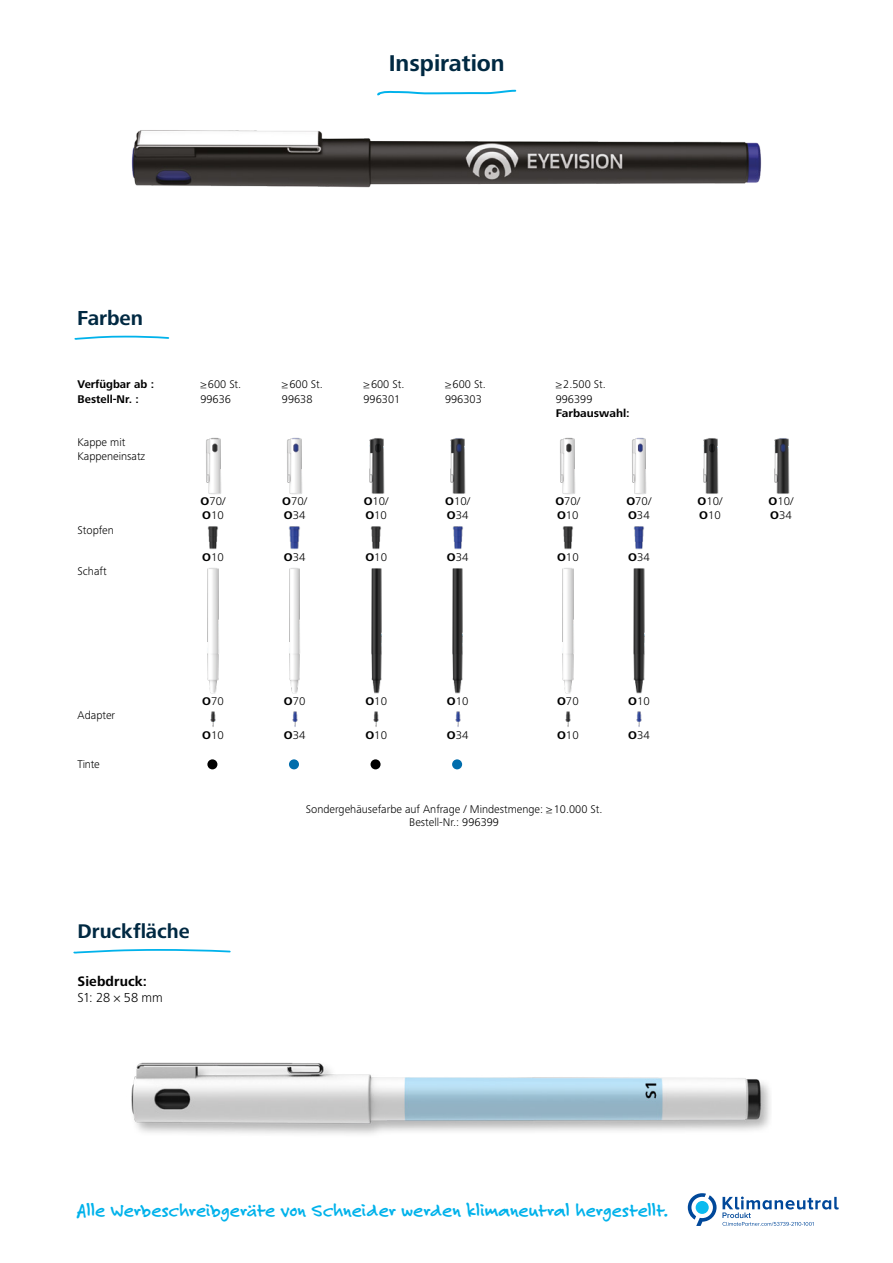
<style>
.page{position:relative;width:893px;height:1263px;background:#fff}
.page>*{position:absolute;margin:0;border:0;box-sizing:border-box;transform-origin:0 0}
.t1{font:700 23.7px "Frutiger Next LTW1 G";color:#002942}
.t2{font:700 21px "Frutiger Next LTW1 G";letter-spacing:-.005em;color:#002942}
.t3{font:700 20.4px "Frutiger Next LTW1 G";color:#002942}
.t4{font:700 19.5px "Felt Tip Roman";letter-spacing:-.005em;color:#00b2eb}
.t5{font:700 14.1px "Frutiger Next LTW1 G";letter-spacing:.005em;color:#000}
.t6{font:300 13.5px "Frutiger Next LTW1 G";letter-spacing:-.015em;color:#000}
.t7{font:300 11.55px/13.8px "Frutiger Next LTW1 G";color:#000}
.t8{font:300 11.55px/13.8px "Frutiger Next LTW1 G";color:#000;scale:1.04 1}
.t9{font:700 11.55px "Frutiger Next LTW1 G";color:#000}
.t10{font:700 11.55px "Frutiger Next LTW1 G";color:#000;scale:1.04 1}
.s1{font-weight:700}
</style>
<div class="page">
<img style="left:206px;top:438px;width:15px;height:56px">
<img style="left:287px;top:438px;width:15px;height:56px">
<img style="left:369px;top:438px;width:15px;height:56px">
<img style="left:450px;top:438px;width:16px;height:56px">
<img style="left:560px;top:438px;width:15px;height:56px">
<img style="left:632px;top:438px;width:15px;height:56px">
<img style="left:703px;top:438px;width:15px;height:56px">
<img style="left:774px;top:438px;width:15px;height:56px">
<img style="left:207px;top:526px;width:11px;height:23px">
<img style="left:289px;top:526px;width:11px;height:23px">
<img style="left:371px;top:526px;width:10px;height:23px">
<img style="left:452px;top:526px;width:11px;height:23px">
<img style="left:562px;top:526px;width:11px;height:23px">
<img style="left:633px;top:526px;width:11px;height:23px">
<img style="left:207px;top:568px;width:12px;height:125px">
<img style="left:289px;top:568px;width:11px;height:125px">
<img style="left:371px;top:568px;width:11px;height:125px">
<img style="left:452px;top:568px;width:11px;height:125px">
<img style="left:562px;top:568px;width:12px;height:125px">
<img style="left:633px;top:568px;width:12px;height:125px">
<img style="left:210px;top:711px;width:6px;height:16px">
<img style="left:292px;top:711px;width:6px;height:16px">
<img style="left:373px;top:711px;width:6px;height:16px">
<img style="left:455px;top:711px;width:6px;height:16px">
<img style="left:565px;top:711px;width:6px;height:16px">
<img style="left:636px;top:711px;width:6px;height:16px">
<div style="left:207px;top:759px;width:10px;height:10px;background:#000;border-radius:50%"></div>
<div style="left:289px;top:759px;width:10px;height:10px;background:#006dac;border-radius:50%"></div>
<div style="left:371px;top:759px;width:10px;height:10px;background:#000;border-radius:50%"></div>
<div style="left:452px;top:759px;width:10px;height:10px;background:#006dac;border-radius:50%"></div>
<svg style="left:377px;top:89px;width:140px;height:7px"></svg>
<img style="left:131px;top:130px;width:631px;height:58px">
<img style="left:131px;top:1062px;width:640px;height:72px">
<svg style="left:688px;top:1193px;width:151px;height:33px"></svg>
<svg style="left:74px;top:335px;width:96px;height:5px"></svg>
<svg style="left:73px;top:949px;width:158px;height:5px"></svg>
<h2 class="t2" style="left:77px;top:305px;width:67px">Farben</h2>
<h1 class="t1" style="left:389px;top:50px;width:118px">Inspiration</h1>
<p class="t9" style="left:78px;top:378px;width:78px">Verfügbar ab :</p>
<p class="t7" style="left:200px;top:378px;width:42px">≥ 600 St.</p>
<p class="t7" style="left:282px;top:378px;width:42px">≥ 600 St.</p>
<p class="t7" style="left:363px;top:378px;width:42px">≥ 600 St.</p>
<p class="t7" style="left:445px;top:378px;width:42px">≥ 600 St.</p>
<p class="t7" style="left:556px;top:378px;width:52px">≥ 2.500 St.</p>
<p class="t9" style="left:78px;top:392px;width:63px">Bestell-Nr. :</p>
<p class="t7" style="left:200px;top:392px;width:32px">99636</p>
<p class="t7" style="left:282px;top:392px;width:32px">99638</p>
<p class="t7" style="left:363px;top:392px;width:38px">996301</p>
<p class="t7" style="left:445px;top:392px;width:38px">996303</p>
<p class="t7" style="left:556px;top:392px;width:38px">996399</p>
<p class="t10" style="left:556px;top:407px;width:73px">Farbauswahl:</p>
<p class="t7" style="left:78px;top:435px;width:69px">Kappe mit<br>Kappeneinsatz</p>
<p class="t8" style="left:201px;top:495px;width:26px"><span class="s1">O</span>70/<br><span class="s1">O</span>10</p>
<p class="t8" style="left:282px;top:495px;width:26px"><span class="s1">O</span>70/<br><span class="s1">O</span>34</p>
<p class="t8" style="left:364px;top:495px;width:26px"><span class="s1">O</span>10/<br><span class="s1">O</span>10</p>
<p class="t8" style="left:445px;top:495px;width:26px"><span class="s1">O</span>10/<br><span class="s1">O</span>34</p>
<p class="t8" style="left:555px;top:495px;width:26px"><span class="s1">O</span>70/<br><span class="s1">O</span>10</p>
<p class="t8" style="left:626px;top:495px;width:26px"><span class="s1">O</span>70/<br><span class="s1">O</span>34</p>
<p class="t8" style="left:697px;top:495px;width:26px"><span class="s1">O</span>10/<br><span class="s1">O</span>10</p>
<p class="t8" style="left:768px;top:495px;width:26px"><span class="s1">O</span>10/<br><span class="s1">O</span>34</p>
<p class="t7" style="left:78px;top:523px;width:38px">Stopfen</p>
<p class="t8" style="left:202px;top:550px;width:22px"><span class="s1">O</span>10</p>
<p class="t8" style="left:284px;top:550px;width:22px"><span class="s1">O</span>34</p>
<p class="t8" style="left:365px;top:550px;width:22px"><span class="s1">O</span>10</p>
<p class="t8" style="left:447px;top:550px;width:22px"><span class="s1">O</span>34</p>
<p class="t8" style="left:557px;top:550px;width:22px"><span class="s1">O</span>10</p>
<p class="t8" style="left:628px;top:550px;width:22px"><span class="s1">O</span>34</p>
<p class="t7" style="left:78px;top:565px;width:31px">Schaft</p>
<p class="t7" style="left:78px;top:708px;width:39px">Adapter</p>
<p class="t7" style="left:78px;top:757px;width:24px">Tinte</p>
<p class="t8" style="left:202px;top:694px;width:22px"><span class="s1">O</span>70</p>
<p class="t8" style="left:284px;top:694px;width:22px"><span class="s1">O</span>70</p>
<p class="t8" style="left:365px;top:694px;width:22px"><span class="s1">O</span>10</p>
<p class="t8" style="left:447px;top:694px;width:22px"><span class="s1">O</span>10</p>
<p class="t8" style="left:557px;top:694px;width:22px"><span class="s1">O</span>70</p>
<p class="t8" style="left:628px;top:694px;width:22px"><span class="s1">O</span>10</p>
<p class="t8" style="left:202px;top:728px;width:22px"><span class="s1">O</span>10</p>
<p class="t8" style="left:284px;top:728px;width:22px"><span class="s1">O</span>34</p>
<p class="t8" style="left:365px;top:728px;width:22px"><span class="s1">O</span>10</p>
<p class="t8" style="left:447px;top:728px;width:22px"><span class="s1">O</span>34</p>
<p class="t8" style="left:557px;top:728px;width:22px"><span class="s1">O</span>10</p>
<p class="t8" style="left:628px;top:728px;width:22px"><span class="s1">O</span>34</p>
<p class="t7" style="left:306px;top:802px;width:298px;text-align:center">Sondergehäusefarbe auf Anfrage / Mindestmenge: ≥ 10.000 St.<br>Bestell-Nr.: 996399</p>
<h3 class="t3" style="left:78px;top:919px;width:114px">Druckfläche</h3>
<p class="t5" style="left:78px;top:973px;width:71px">Siebdruck:</p>
<p class="t6" style="left:78px;top:990px;width:87px">S1: 28 × 58 mm</p>
<h3 class="t4" style="left:77px;top:1197px;width:593px">Alle Werbeschreibgeräte von Schneider werden klimaneutral hergestellt.</h3>
</div>
